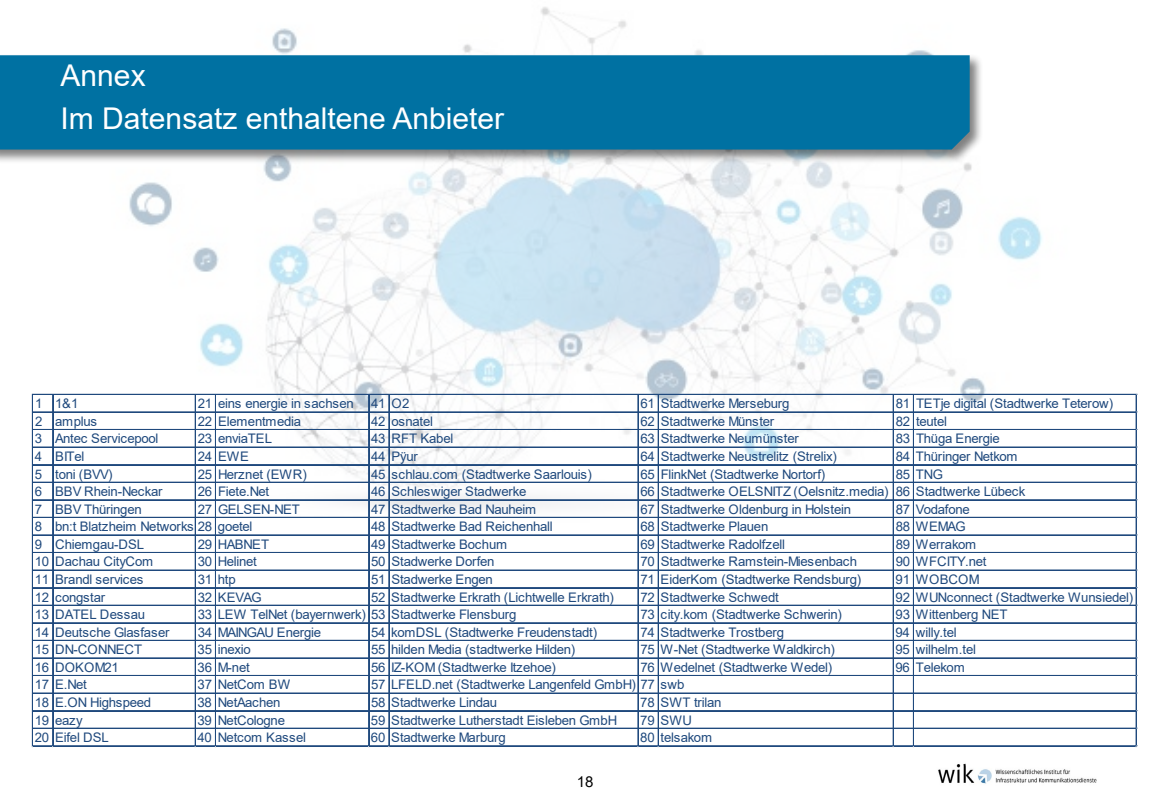
<style>
.page{position:relative;width:1170px;height:810px;background:#fff}
.page>*{position:absolute;margin:0;border:0;box-sizing:border-box;transform-origin:0 0}
.t1{font:30px "Arial";color:#fff}
.t2{font:15px "Arial";color:#000}
.t3{font:13.2px "Arial";letter-spacing:-.025em;color:#1f497d}
.t4{font:13.2px "Arial";letter-spacing:-.005em;color:#1f497d}
.t5{font:13.2px "Arial";letter-spacing:.005em;color:#1f497d}
.t6{font:13.2px "Arial";color:#1f497d}
.t7{font:13.2px "Arial";letter-spacing:.015em;color:#1f497d}
</style>
<div class="page">
<img style="left:938px;top:763px;width:159px;height:21px">
<img style="left:31px;top:7px;width:1107px;height:550px">
<div style="left:0;top:53px;width:984px;height:111px;background:#000;opacity:.5"></div>
<div style="left:0;top:55px;width:969px;height:95px;background:#0071a2"></div>
<hr style="left:33px;top:394px;width:1104px;height:1px;background:#1f497d">
<hr style="left:33px;top:412px;width:1104px;height:1px;background:#1f497d">
<hr style="left:33px;top:429px;width:1104px;height:1px;background:#1f497d">
<hr style="left:33px;top:447px;width:1104px;height:1px;background:#1f497d">
<hr style="left:33px;top:464px;width:1104px;height:1px;background:#1f497d">
<hr style="left:33px;top:465px;width:1104px;height:1px;background:#1f497d">
<hr style="left:33px;top:482px;width:1104px;height:1px;background:#1f497d">
<hr style="left:33px;top:499px;width:1104px;height:1px;background:#1f497d">
<hr style="left:33px;top:500px;width:1104px;height:1px;background:#1f497d">
<hr style="left:33px;top:517px;width:1104px;height:1px;background:#1f497d">
<hr style="left:33px;top:535px;width:1104px;height:1px;background:#1f497d">
<hr style="left:33px;top:552px;width:1104px;height:1px;background:#1f497d">
<hr style="left:33px;top:570px;width:1104px;height:1px;background:#1f497d">
<hr style="left:33px;top:587px;width:1104px;height:1px;background:#1f497d">
<hr style="left:33px;top:588px;width:1104px;height:1px;background:#1f497d">
<hr style="left:33px;top:605px;width:1104px;height:1px;background:#1f497d">
<hr style="left:33px;top:622px;width:1104px;height:1px;background:#1f497d">
<hr style="left:33px;top:623px;width:1104px;height:1px;background:#1f497d">
<hr style="left:33px;top:640px;width:1104px;height:1px;background:#1f497d">
<hr style="left:33px;top:658px;width:1104px;height:1px;background:#1f497d">
<hr style="left:33px;top:675px;width:1104px;height:1px;background:#1f497d">
<hr style="left:33px;top:693px;width:1104px;height:1px;background:#1f497d">
<hr style="left:33px;top:710px;width:1104px;height:1px;background:#1f497d">
<hr style="left:33px;top:711px;width:1104px;height:1px;background:#1f497d">
<hr style="left:33px;top:728px;width:1104px;height:1px;background:#1f497d">
<hr style="left:32px;top:394px;width:1px;height:353px;background:#1f497d">
<hr style="left:52px;top:395px;width:1px;height:352px;background:#1f497d">
<hr style="left:53px;top:395px;width:1px;height:352px;background:#1f497d">
<hr style="left:195px;top:395px;width:1px;height:352px;background:#1f497d">
<hr style="left:215px;top:395px;width:1px;height:352px;background:#1f497d">
<hr style="left:368px;top:395px;width:1px;height:352px;background:#1f497d">
<hr style="left:388px;top:395px;width:1px;height:352px;background:#1f497d">
<hr style="left:389px;top:395px;width:1px;height:352px;background:#1f497d">
<hr style="left:638px;top:395px;width:1px;height:352px;background:#1f497d">
<hr style="left:658px;top:395px;width:1px;height:352px;background:#1f497d">
<hr style="left:893px;top:395px;width:1px;height:352px;background:#1f497d">
<hr style="left:913px;top:395px;width:1px;height:352px;background:#1f497d">
<hr style="left:33px;top:745px;width:1104px;height:1px;background:#1f497d">
<hr style="left:33px;top:746px;width:1104px;height:1px;background:#1f497d">
<hr style="left:1136px;top:395px;width:1px;height:352px;background:#1f497d">
<p class="t1" style="left:61px;top:54px;width:87px">Annex</p>
<p class="t1" style="left:61px;top:98px;width:445px">Im Datensatz enthaltene Anbieter</p>
<p class="t3" style="left:35px;top:395px;width:45px">1 1&amp;1</p>
<p class="t3" style="left:198px;top:395px;width:158px">21 eins energie in sachsen</p>
<p class="t3" style="left:371px;top:395px;width:40px">41 O2</p>
<p class="t3" style="left:640px;top:395px;width:150px">61 Stadtwerke Merseburg</p>
<p class="t3" style="left:896px;top:395px;width:219px">81 TETje digital (Stadtwerke Teterow)</p>
<p class="t3" style="left:35px;top:412px;width:64px">2 amplus</p>
<p class="t3" style="left:198px;top:412px;width:105px">22 Elementmedia</p>
<p class="t3" style="left:371px;top:412px;width:63px">42 osnatel</p>
<p class="t3" style="left:640px;top:412px;width:135px">62 Stadtwerke Münster</p>
<p class="t3" style="left:896px;top:412px;width:53px">82 teutel</p>
<p class="t3" style="left:35px;top:430px;width:125px">3 Antec Servicepool</p>
<p class="t3" style="left:198px;top:430px;width:76px">23 enviaTEL</p>
<p class="t3" style="left:371px;top:430px;width:84px">43 RFT Kabel</p>
<p class="t3" style="left:640px;top:430px;width:160px">63 Stadtwerke Neumünster</p>
<p class="t3" style="left:896px;top:430px;width:106px">83 Thüga Energie</p>
<p class="t3" style="left:35px;top:447px;width:51px">4 BITel</p>
<p class="t3" style="left:198px;top:447px;width:53px">24 EWE</p>
<p class="t3" style="left:371px;top:447px;width:48px">44 Pÿur</p>
<p class="t3" style="left:640px;top:447px;width:198px">64 Stadtwerke Neustrelitz (Strelix)</p>
<p class="t3" style="left:896px;top:447px;width:123px">84 Thüringer Netkom</p>
<p class="t3" style="left:35px;top:465px;width:79px">5 toni (BVV)</p>
<p class="t3" style="left:198px;top:465px;width:111px">25 Herznet (EWR)</p>
<p class="t3" style="left:371px;top:465px;width:222px">45 schlau.com (Stadtwerke Saarlouis)</p>
<p class="t3" style="left:640px;top:465px;width:186px">65 FlinkNet (Stadtwerke Nortorf)</p>
<p class="t3" style="left:896px;top:465px;width:49px">85 TNG</p>
<p class="t3" style="left:35px;top:482px;width:129px">6 BBV Rhein-Neckar</p>
<p class="t3" style="left:198px;top:482px;width:73px">26 Fiete.Net</p>
<p class="t3" style="left:371px;top:482px;width:157px">46 Schleswiger Stadwerke</p>
<p class="t3" style="left:640px;top:482px;width:386px">66 Stadtwerke OELSNITZ (Oelsnitz.media) 86 Stadtwerke Lübeck</p>
<p class="t3" style="left:35px;top:500px;width:108px">7 BBV Thüringen</p>
<p class="t3" style="left:198px;top:500px;width:104px">27 GELSEN-NET</p>
<p class="t3" style="left:371px;top:500px;width:166px">47 Stadtwerke Bad Nauheim</p>
<p class="t3" style="left:640px;top:500px;width:212px">67 Stadtwerke Oldenburg in Holstein</p>
<p class="t3" style="left:896px;top:500px;width:76px">87 Vodafone</p>
<p class="t3" style="left:35px;top:518px;width:219px">8 bn:t Blatzheim Networks 28 goetel</p>
<p class="t3" style="left:371px;top:518px;width:183px">48 Stadtwerke Bad Reichenhall</p>
<p class="t3" style="left:640px;top:518px;width:129px">68 Stadtwerke Plauen</p>
<p class="t3" style="left:895px;top:518px;width:72px">88 WEMAG</p>
<p class="t3" style="left:35px;top:535px;width:111px">9 Chiemgau-DSL</p>
<p class="t3" style="left:198px;top:535px;width:73px">29 HABNET</p>
<p class="t3" style="left:371px;top:535px;width:137px">49 Stadtwerke Bochum</p>
<p class="t3" style="left:640px;top:535px;width:146px">69 Stadtwerke Radolfzell</p>
<p class="t3" style="left:895px;top:535px;width:82px">89 Werrakom</p>
<p class="t3" style="left:35px;top:553px;width:120px">10 Dachau CityCom</p>
<p class="t3" style="left:198px;top:553px;width:61px">30 Helinet</p>
<p class="t3" style="left:371px;top:553px;width:125px">50 Stadwerke Dorfen</p>
<p class="t3" style="left:640px;top:553px;width:218px">70 Stadtwerke Ramstein-Miesenbach</p>
<p class="t3" style="left:895px;top:553px;width:92px">90 WFCITY.net</p>
<p class="t3" style="left:35px;top:570px;width:110px">11 Brandl services</p>
<p class="t3" style="left:198px;top:570px;width:40px">31 htp</p>
<p class="t3" style="left:371px;top:570px;width:123px">51 Stadwerke Engen</p>
<p class="t3" style="left:640px;top:570px;width:222px">71 EiderKom (Stadtwerke Rendsburg)</p>
<p class="t7" style="left:895px;top:570px;width:86px">91 WOBCOM</p>
<p class="t3" style="left:35px;top:588px;width:72px">12 congstar</p>
<p class="t3" style="left:198px;top:588px;width:65px">32 KEVAG</p>
<p class="t3" style="left:371px;top:588px;width:244px">52 Stadtwerke Erkrath (Lichtwelle Erkrath)</p>
<p class="t3" style="left:640px;top:588px;width:140px">72 Stadtwerke Schwedt</p>
<p class="t3" style="left:895px;top:588px;width:239px">92 WUNconnect (Stadtwerke Wunsiedel)</p>
<p class="t4" style="left:35px;top:605px;width:112px">13 DATEL Dessau</p>
<p class="t3" style="left:198px;top:605px;width:320px">33 LEW TelNet (bayernwerk) 53 Stadtwerke Flensburg</p>
<p class="t3" style="left:640px;top:605px;width:203px">73 city.kom (Stadtwerke Schwerin)</p>
<p class="t3" style="left:895px;top:605px;width:113px">93 Wittenberg NET</p>
<p class="t3" style="left:35px;top:623px;width:136px">14 Deutsche Glasfaser</p>
<p class="t3" style="left:198px;top:623px;width:125px">34 MAINGAU Energie</p>
<p class="t3" style="left:371px;top:623px;width:228px">54 komDSL (Stadtwerke Freudenstadt)</p>
<p class="t3" style="left:640px;top:623px;width:145px">74 Stadtwerke Trostberg</p>
<p class="t3" style="left:895px;top:623px;width:63px">94 willy.tel</p>
<p class="t5" style="left:35px;top:641px;width:109px">15 DN-CONNECT</p>
<p class="t3" style="left:198px;top:641px;width:55px">35 inexio</p>
<p class="t3" style="left:371px;top:641px;width:206px">55 hilden Media (stadtwerke Hilden)</p>
<p class="t3" style="left:640px;top:641px;width:196px">75 W-Net (Stadtwerke Waldkirch)</p>
<p class="t3" style="left:895px;top:641px;width:82px">95 wilhelm.tel</p>
<p class="t6" style="left:35px;top:658px;width:85px">16 DOKOM21</p>
<p class="t3" style="left:198px;top:658px;width:54px">36 M-net</p>
<p class="t3" style="left:371px;top:658px;width:186px">56 IZ-KOM (Stadtwerke Itzehoe)</p>
<p class="t3" style="left:640px;top:658px;width:193px">76 Wedelnet (Stadtwerke Wedel)</p>
<p class="t3" style="left:895px;top:658px;width:71px">96 Telekom</p>
<p class="t3" style="left:35px;top:676px;width:54px">17 E.Net</p>
<p class="t3" style="left:198px;top:676px;width:94px">37 NetCom BW</p>
<p class="t3" style="left:371px;top:676px;width:315px">57 LFELD.net (Stadtwerke Langenfeld GmbH) 77 swb</p>
<p class="t3" style="left:35px;top:693px;width:118px">18 E.ON Highspeed</p>
<p class="t3" style="left:198px;top:693px;width:84px">38 NetAachen</p>
<p class="t3" style="left:371px;top:693px;width:128px">58 Stadtwerke Lindau</p>
<p class="t3" style="left:640px;top:693px;width:83px">78 SWT trilan</p>
<p class="t3" style="left:35px;top:711px;width:49px">19 eazy</p>
<p class="t3" style="left:198px;top:711px;width:89px">39 NetCologne</p>
<p class="t3" style="left:371px;top:711px;width:248px">59 Stadtwerke Lutherstadt Eisleben GmbH</p>
<p class="t3" style="left:640px;top:711px;width:53px">79 SWU</p>
<p class="t3" style="left:35px;top:728px;width:76px">20 Eifel DSL</p>
<p class="t3" style="left:198px;top:728px;width:110px">40 Netcom Kassel</p>
<p class="t3" style="left:371px;top:728px;width:136px">60 Stadtwerke Marburg</p>
<p class="t3" style="left:640px;top:728px;width:73px">80 telsakom</p>
<p class="t2" style="left:577px;top:771px;width:18px">18</p>
</div>
